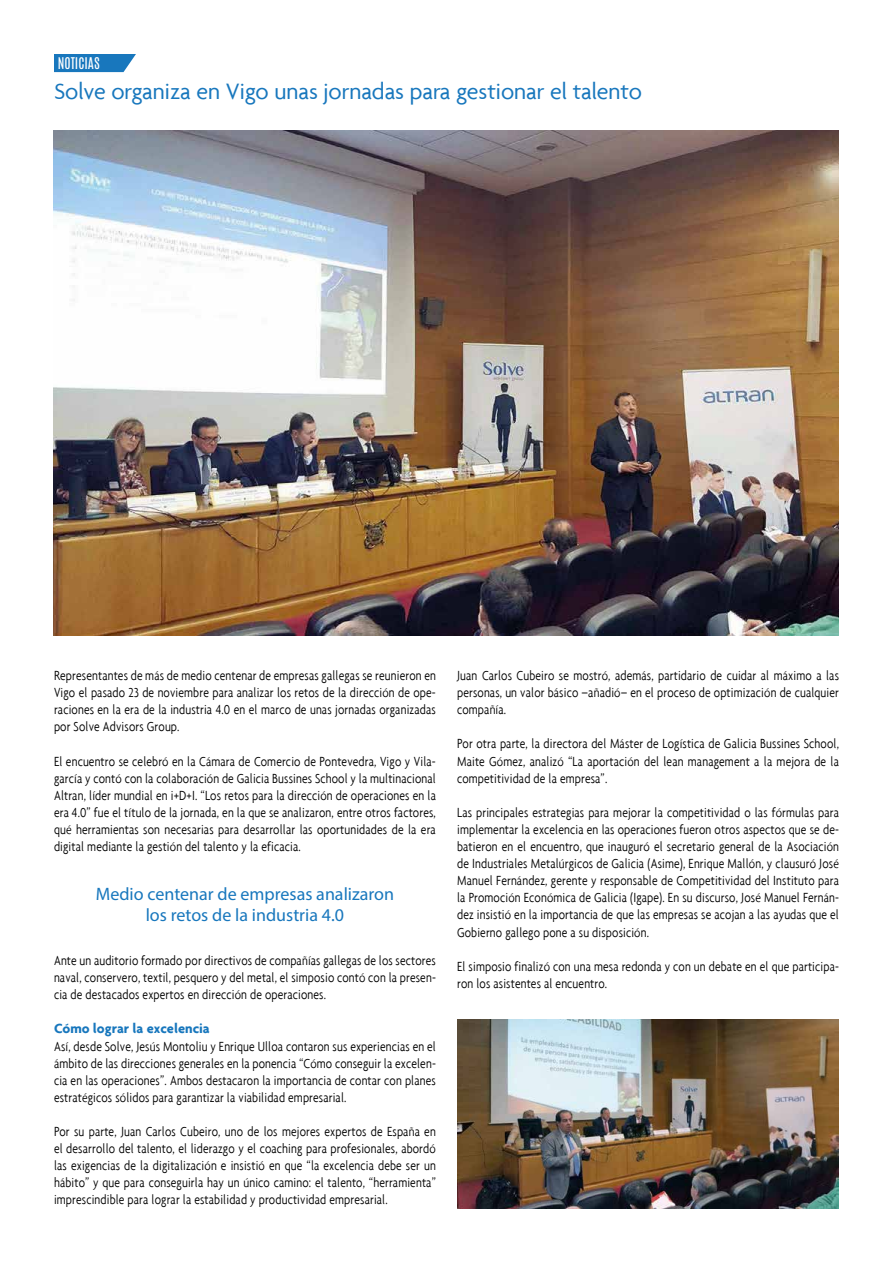
<style>
.page{position:relative;width:893px;height:1263px;background:#fff}
.page>*{position:absolute;margin:0;border:0;box-sizing:border-box;transform-origin:0 0}
.t1{font:24px "Agenda";color:#1877bd}
.t2{font:18px/21.6px "Myriad Pro";color:#1877bd;text-align:center}
.t3{font:300 condensed 14.25px/17.1px "Agenda";letter-spacing:.01em;color:#000;text-align:justify}
.t4{font:700 14.25px "Agenda";color:#1877bd}
.t5{font:13.5px "Antonio";color:#fff}
</style>
<div class="page">
<svg style="left:54px;top:54px;width:82px;height:18px"></svg>
<img style="left:54px;top:131px;width:785px;height:505px">
<img style="left:457px;top:1020px;width:382px;height:189px">
<p class="t5" style="left:58px;top:54px;width:33px">NOTICIAS</p>
<h1 class="t1" style="left:54px;top:77px;width:590px">Solve organiza en Vigo unas jornadas para gestionar el talento</h1>
<p class="t3" style="left:54px;top:667px;width:383px">Representantes de más de medio centenar de empresas gallegas se reunieron en Vigo el pasado 23 de noviembre para analizar los retos de la dirección de ope&shy;raciones en la era de la industria 4.0 en el marco de unas jornadas organizadas por Solve Advisors Group.</p>
<p class="t3" style="left:54px;top:752px;width:383px">El encuentro se celebró en la Cámara de Comercio de Pontevedra, Vigo y Vila&shy;garcía y contó con la colaboración de Galicia Bussines School y la multinacional Altran, líder mundial en i+D+I. “Los retos para la dirección de operaciones en la era 4.0” fue el título de la jornada, en la que se analizaron, entre otros factores, qué herramientas son necesarias para desarrollar las oportunidades de la era digital mediante la gestión del talento y la eficacia.</p>
<p class="t2" style="left:96px;top:882px;width:300px">Medio centenar de empresas analizaron los retos de la industria 4.0</p>
<p class="t3" style="left:54px;top:952px;width:383px">Ante un auditorio formado por directivos de compañías gallegas de los sectores naval, conservero, textil, pesquero y del metal, el simposio contó con la presen&shy;cia de destacados expertos en dirección de operaciones.</p>
<p class="t4" style="left:54px;top:1020px;width:157px">Cómo lograr la excelencia</p>
<p class="t3" style="left:54px;top:1037px;width:383px">Así, desde Solve, Jesús Montoliu y Enrique Ulloa contaron sus experiencias en el ámbito de las direcciones generales en la ponencia “Cómo conseguir la excelen&shy;cia en las operaciones”. Ambos destacaron la importancia de contar con planes estratégicos sólidos para garantizar la viabilidad empresarial.</p>
<p class="t3" style="left:54px;top:1123px;width:383px">Por su parte, Juan Carlos Cubeiro, uno de los mejores expertos de España en el desarrollo del talento, el liderazgo y el coaching para profesionales, abordó las exigencias de la digitalización e insistió en que “la excelencia debe ser un hábito” y que para conseguirla hay un único camino: el talento, “herramienta” imprescindible para lograr la estabilidad y productividad empresarial.</p>
<p class="t3" style="left:457px;top:667px;width:383px">Juan Carlos Cubeiro se mostró, además, partidario de cuidar al máximo a las personas, un valor básico –añadió– en el proceso de optimización de cualquier compañía.</p>
<p class="t3" style="left:457px;top:735px;width:383px">Por otra parte, la directora del Máster de Logística de Galicia Bussines School, Maite Gómez, analizó “La aportación del lean management a la mejora de la competitividad de la empresa”.</p>
<p class="t3" style="left:457px;top:803px;width:383px">Las principales estrategias para mejorar la competitividad o las fórmulas para implementar la excelencia en las operaciones fueron otros aspectos que se de&shy;batieron en el encuentro, que inauguró el secretario general de la Asociación de Industriales Metalúrgicos de Galicia (Asime), Enrique Mallón, y clausuró José Manuel Fernández, gerente y responsable de Competitividad del Instituto para la Promoción Económica de Galicia (Igape). En su discurso, José Manuel Fernán&shy;dez insistió en la importancia de que las empresas se acojan a las ayudas que el Gobierno gallego pone a su disposición.</p>
<p class="t3" style="left:457px;top:957px;width:383px">El simposio finalizó con una mesa redonda y con un debate en el que participa&shy;ron los asistentes al encuentro.</p>
</div>
